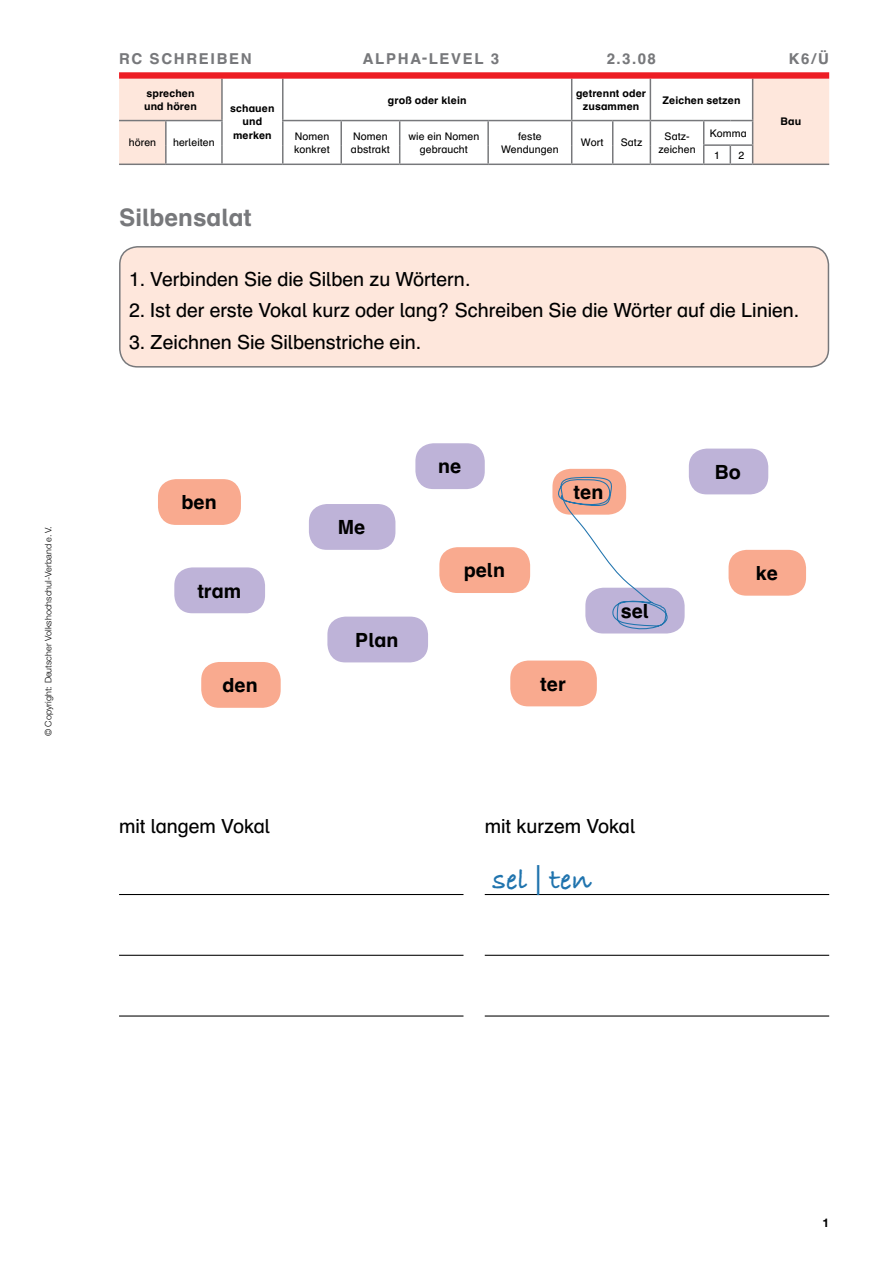
<style>
.page{position:relative;width:893px;height:1263px;background:#fff}
.page>*{position:absolute;margin:0;border:0;box-sizing:border-box;transform-origin:0 0}
.Lesetext{font:700 30px "Bradley Hand ITC";color:#2074ae}
._1__Hauptüberschrift{font:700 24px "Schulbuch Nord Pro";color:#77787b}
.Aufzählung{font:19.5px "Schulbuch Nord Pro";color:#000}
.Arbeitsanweisung{font:700 19.5px "Schulbuch Nord Pro";color:#000}
.Lesetext-2{font:19.5px "Schulbuch Nord Pro";color:#000}
.Rubrik___Level{font:700 15px "Schulbuch Nord Pro";letter-spacing:.11em;color:#77787b}
.Paginierung{font:700 12px "Helvetica Neue LT Pro";color:#000}
.Navigationstabelle_N{font:10.5px/13.5px "Schulbuch Nord Pro";letter-spacing:.01em;color:#000;text-align:center}
.Navigationstabelle_f{font:700 10.5px/13.5px "Schulbuch Nord Pro";letter-spacing:.01em;color:#000;text-align:center}
.Navigationstabelle_N-2{font:700 10.5px "Schulbuch Nord Pro";color:#000}
.t1{font:300 9px "Helvetica Neue LT Pro";letter-spacing:.005em;color:#000}
</style>
<div class="page">
<svg style="left:119px;top:79px;width:710px;height:85px"></svg>
<hr style="left:572px;top:120px;width:41px;height:1px;background:#77787b">
<hr style="left:572px;top:164px;width:41px;height:1px;background:#77787b">
<hr style="left:613px;top:164px;width:37px;height:1px;background:#77787b">
<hr style="left:753px;top:164px;width:76px;height:1px;background:#77787b">
<hr style="left:650px;top:164px;width:54px;height:1px;background:#77787b">
<hr style="left:488px;top:120px;width:84px;height:1px;background:#77787b">
<hr style="left:571px;top:79px;width:1px;height:41px;background:#77787b">
<svg style="left:571px;top:121px;width:1px;height:43px"></svg>
<hr style="left:166px;top:164px;width:56px;height:1px;background:#77787b">
<hr style="left:222px;top:164px;width:61px;height:1px;background:#77787b">
<hr style="left:283px;top:164px;width:58px;height:1px;background:#77787b">
<hr style="left:341px;top:164px;width:59px;height:1px;background:#77787b">
<hr style="left:400px;top:164px;width:88px;height:1px;background:#77787b">
<hr style="left:488px;top:164px;width:84px;height:1px;background:#77787b">
<hr style="left:650px;top:79px;width:1px;height:41px;background:#77787b">
<hr style="left:752px;top:79px;width:1px;height:41px;background:#77787b">
<hr style="left:650px;top:120px;width:54px;height:1px;background:#77787b">
<svg style="left:703px;top:120px;width:50px;height:45px"></svg>
<hr style="left:165px;top:121px;width:2px;height:24px;background:#77787b">
<svg style="left:165px;top:145px;width:2px;height:19px"></svg>
<hr style="left:119px;top:164px;width:47px;height:1px;background:#77787b">
<hr style="left:221px;top:79px;width:2px;height:41px;background:#77787b">
<hr style="left:119px;top:120px;width:47px;height:1px;background:#77787b">
<hr style="left:166px;top:120px;width:57px;height:1px;background:#77787b">
<hr style="left:282px;top:79px;width:1px;height:41px;background:#77787b">
<hr style="left:221px;top:121px;width:2px;height:24px;background:#77787b">
<svg style="left:221px;top:145px;width:2px;height:19px"></svg>
<hr style="left:282px;top:120px;width:59px;height:1px;background:#77787b">
<svg style="left:282px;top:121px;width:1px;height:43px"></svg>
<hr style="left:400px;top:120px;width:88px;height:1px;background:#77787b">
<hr style="left:487px;top:121px;width:2px;height:24px;background:#77787b">
<svg style="left:487px;top:145px;width:2px;height:19px"></svg>
<hr style="left:613px;top:120px;width:37px;height:1px;background:#77787b">
<svg style="left:612px;top:121px;width:1px;height:43px"></svg>
<svg style="left:650px;top:121px;width:1px;height:43px"></svg>
<hr style="left:341px;top:120px;width:59px;height:1px;background:#77787b">
<hr style="left:340px;top:121px;width:2px;height:24px;background:#77787b">
<svg style="left:340px;top:145px;width:2px;height:19px"></svg>
<svg style="left:399px;top:121px;width:1px;height:43px"></svg>
<div style="left:119px;top:72px;width:710px;height:7px;background:#ed1d24"></div>
<div style="left:120px;top:247px;width:708px;height:120px;background:#fee7dc;border-radius:18px"></div>
<div style="left:119px;top:246px;width:710px;height:122px;border:1px solid #77787b;border-radius:18px"></div>
<div style="left:174px;top:567px;width:91px;height:46px;background:#beb3d8;border-radius:18px"></div>
<div style="left:585px;top:588px;width:100px;height:45px;background:#beb3d8;border-radius:18px"></div>
<div style="left:729px;top:550px;width:77px;height:46px;background:#f9aa8f;border-radius:18px"></div>
<div style="left:201px;top:662px;width:80px;height:46px;background:#f9aa8f;border-radius:18px"></div>
<div style="left:158px;top:479px;width:83px;height:46px;background:#f9aa8f;border-radius:18px"></div>
<div style="left:510px;top:660px;width:87px;height:46px;background:#f9aa8f;border-radius:18px"></div>
<div style="left:552px;top:469px;width:74px;height:46px;background:#f9aa8f;border-radius:18px"></div>
<div style="left:439px;top:547px;width:91px;height:46px;background:#f9aa8f;border-radius:18px"></div>
<div style="left:689px;top:449px;width:79px;height:45px;background:#beb3d8;border-radius:18px"></div>
<div style="left:415px;top:443px;width:70px;height:46px;background:#beb3d8;border-radius:18px"></div>
<div style="left:327px;top:617px;width:101px;height:45px;background:#beb3d8;border-radius:18px"></div>
<div style="left:309px;top:504px;width:86px;height:46px;background:#beb3d8;border-radius:18px"></div>
<hr style="left:119px;top:894px;width:344px;height:1px;background:#000">
<hr style="left:119px;top:955px;width:344px;height:1px;background:#000">
<hr style="left:119px;top:1015px;width:344px;height:1px;background:#000">
<hr style="left:485px;top:894px;width:344px;height:1px;background:#000">
<hr style="left:485px;top:955px;width:344px;height:1px;background:#000">
<hr style="left:485px;top:1015px;width:344px;height:1px;background:#000">
<svg style="left:558px;top:476px;width:111px;height:158px"></svg>
<p class="t1" style="left:43px;top:736px;width:211px;rotate:-90deg">© Copyright: Deutscher Volkshochschul-Verband e.V.</p>
<p class="Rubrik___Level" style="left:119px;top:48px;width:134px">RC SCHREIBEN</p>
<p class="Rubrik___Level" style="left:363px;top:48px;width:138px">ALPHA-LEVEL 3</p>
<p class="Rubrik___Level" style="left:607px;top:48px;width:51px">2.3.08</p>
<p class="Rubrik___Level" style="left:789px;top:48px;width:42px">K6/Ü</p>
<p class="Navigationstabelle_f" style="left:144px;top:86px;width:54px;text-align:left">sprechen und hören</p>
<p class="Navigationstabelle_f" style="left:388px;top:93px;width:80px">groß oder klein</p>
<p class="Navigationstabelle_f" style="left:576px;top:86px;width:72px">getrennt oder zusammen</p>
<p class="Navigationstabelle_f" style="left:662px;top:93px;width:80px">Zeichen setzen</p>
<p class="Navigationstabelle_f" style="left:230px;top:101px;width:46px">schauen und merken</p>
<p class="Navigationstabelle_N-2" style="left:781px;top:114px;width:22px">Bau</p>
<p class="Navigationstabelle_N" style="left:129px;top:136px;width:29px">hören</p>
<p class="Navigationstabelle_N" style="left:173px;top:136px;width:43px">herleiten</p>
<p class="Navigationstabelle_N" style="left:294px;top:129px;width:37px;text-align:left">Nomen konkret</p>
<p class="Navigationstabelle_N" style="left:351px;top:129px;width:40px;text-align:left">Nomen abstrakt</p>
<p class="Navigationstabelle_N" style="left:408px;top:129px;width:72px">wie ein Nomen gebraucht</p>
<p class="Navigationstabelle_N" style="left:501px;top:129px;width:59px">feste<br>Wendungen</p>
<p class="Navigationstabelle_N" style="left:581px;top:136px;width:24px">Wort</p>
<p class="Navigationstabelle_N" style="left:621px;top:136px;width:23px">Satz</p>
<p class="Navigationstabelle_N" style="left:658px;top:129px;width:39px">Satz&shy;zeichen</p>
<p class="Navigationstabelle_N" style="left:710px;top:126px;width:38px">Komma</p>
<p class="Navigationstabelle_N" style="left:714px;top:148px;width:7px">1</p>
<p class="Navigationstabelle_N" style="left:739px;top:148px;width:7px">2</p>
<p class="_1__Hauptüberschrift" style="left:119px;top:200px;width:134px">Silbensalat</p>
<p class="Aufzählung" style="left:129px;top:265px;width:343px">1. Verbinden Sie die Silben zu Wörtern.</p>
<p class="Aufzählung" style="left:129px;top:297px;width:672px">2. Ist der erste Vokal kurz oder lang? Schreiben Sie die Wörter auf die Linien.</p>
<p class="Aufzählung" style="left:129px;top:328px;width:294px">3. Zeichnen Sie Silbenstriche ein.</p>
<p class="Arbeitsanweisung" style="left:182px;top:489px;width:37px">ben</p>
<p class="Arbeitsanweisung" style="left:197px;top:577px;width:45px">tram</p>
<p class="Arbeitsanweisung" style="left:223px;top:671px;width:37px">den</p>
<p class="Arbeitsanweisung" style="left:338px;top:513px;width:29px">Me</p>
<p class="Arbeitsanweisung" style="left:355px;top:626px;width:45px">Plan</p>
<p class="Arbeitsanweisung" style="left:438px;top:453px;width:25px">ne</p>
<p class="Arbeitsanweisung" style="left:715px;top:458px;width:27px">Bo</p>
<p class="Arbeitsanweisung" style="left:573px;top:478px;width:31px">ten</p>
<p class="Arbeitsanweisung" style="left:464px;top:557px;width:43px">peln</p>
<p class="Arbeitsanweisung" style="left:540px;top:670px;width:27px">ter</p>
<p class="Arbeitsanweisung" style="left:621px;top:597px;width:30px">sel</p>
<p class="Arbeitsanweisung" style="left:756px;top:559px;width:24px">ke</p>
<p class="Lesetext-2" style="left:119px;top:813px;width:153px">mit langem Vokal</p>
<p class="Lesetext-2" style="left:485px;top:813px;width:152px">mit kurzem Vokal</p>
<p class="Lesetext" style="left:492px;top:863px;width:101px">sel |ten</p>
<p class="Paginierung" style="left:822px;top:1215px;width:8px">1</p>
</div>
